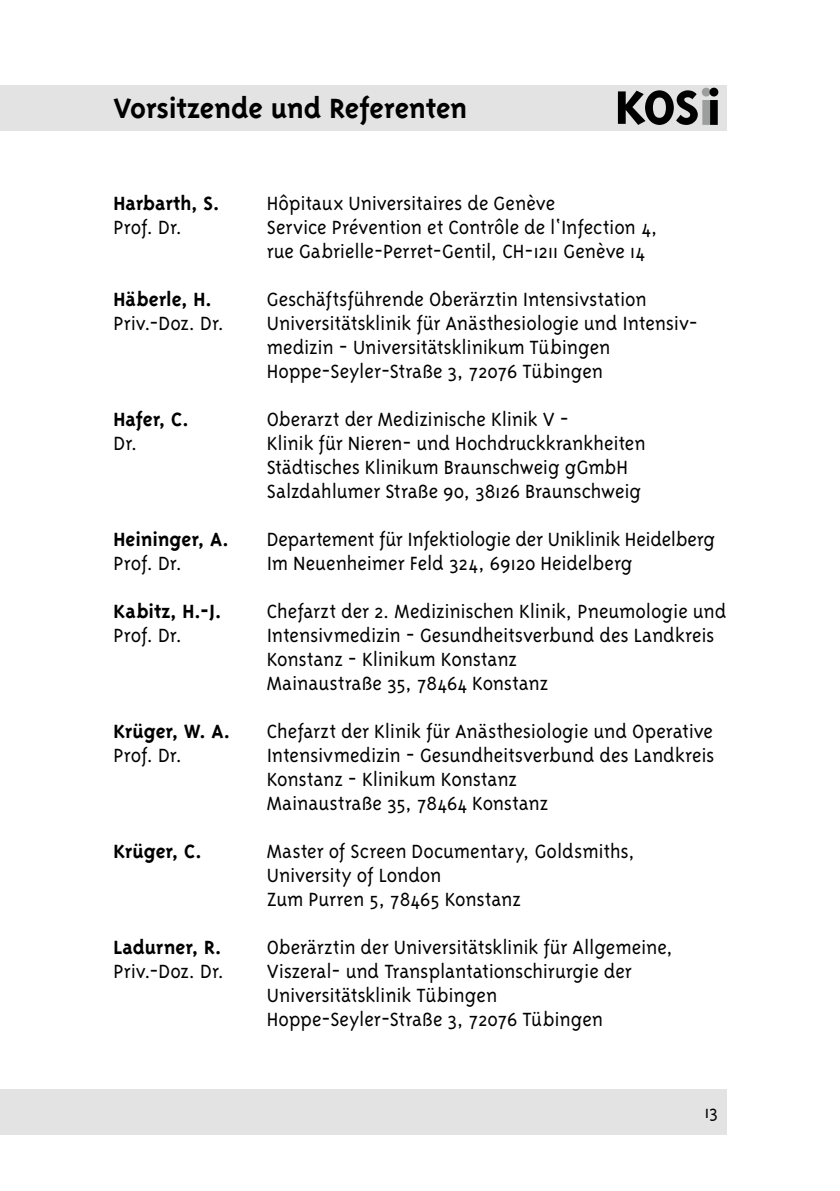
<style>
.page{position:relative;width:840px;height:1191px;background:#fff}
.page>*{position:absolute;margin:0;border:0;box-sizing:border-box;transform-origin:0 0}
.t1{font:800 54px "Triplex";letter-spacing:-.015em;color:#000}
.t2{font:700 32px "Triplex";letter-spacing:-.005em;color:#000}
.t3{font:300 22px/24px "Triplex";letter-spacing:-.005em;color:#000}
.t4{font:700 22px "Triplex";color:#000}
.t5{font:300 20px "Triplex";color:#000}
.s1{color:#9c9d9d}
</style>
<div class="page">
<div style="left:0;top:1089px;width:726px;height:45px;background:#e3e3e3"></div>
<div style="left:0;top:85px;width:726px;height:45px;background:#e3e3e3"></div>
<h2 class="t2" style="left:113px;top:90px;width:355px">Vorsitzende und Referenten</h2>
<h1 class="t1" style="left:614px;top:76px;width:108px">KOS<span class="s1">i</span>i</h1>
<p class="t4" style="left:113px;top:190px;width:108px">Harbarth, S.</p>
<p class="t3" style="left:266px;top:191px;width:290px">Hôpitaux Universitaires de Genève</p>
<p class="t3" style="left:113px;top:215px;width:66px">Prof. Dr.</p>
<p class="t3" style="left:266px;top:215px;width:392px">Service Prévention et Contrôle de l‘Infection 4, rue Gabrielle-Perret-Gentil, CH-1211 Genève 14</p>
<p class="t4" style="left:113px;top:286px;width:100px">Häberle, H.</p>
<p class="t3" style="left:266px;top:287px;width:381px">Geschäftsführende Oberärztin Intensivstation</p>
<p class="t3" style="left:113px;top:311px;width:108px">Priv.-Doz. Dr.</p>
<p class="t3" style="left:266px;top:311px;width:432px">Universitätsklinik für Anästhesiologie und Intensiv&shy;medizin - Universitätsklinikum Tübingen<br>Hoppe-Seyler-Straße 3, 72076 Tübingen</p>
<p class="t4" style="left:113px;top:406px;width:77px">Hafer, C.</p>
<p class="t3" style="left:266px;top:407px;width:304px">Oberarzt der Medizinische Klinik V -</p>
<p class="t3" style="left:113px;top:431px;width:22px">Dr.</p>
<p class="t3" style="left:266px;top:431px;width:380px">Klinik für Nieren- und Hochdruckkrankheiten<br>Städtisches Klinikum Braunschweig gGmbH<br>Salzdahlumer Straße 90, 38126 Braunschweig</p>
<p class="t4" style="left:113px;top:526px;width:117px">Heininger, A.</p>
<p class="t3" style="left:266px;top:527px;width:450px">Departement für Infektiologie der Uniklinik Heidelberg</p>
<p class="t3" style="left:113px;top:551px;width:66px">Prof. Dr.</p>
<p class="t3" style="left:266px;top:551px;width:367px">Im Neuenheimer Feld 324, 69120 Heidelberg</p>
<p class="t4" style="left:113px;top:599px;width:110px">Kabitz, H.-J.</p>
<p class="t3" style="left:266px;top:599px;width:461px">Chefarzt der 2. Medizinischen Klinik, Pneumologie und</p>
<p class="t3" style="left:113px;top:623px;width:66px">Prof. Dr.</p>
<p class="t3" style="left:266px;top:623px;width:449px">Intensivmedizin - Gesundheitsverbund des Landkreis<br>Konstanz - Klinikum Konstanz<br>Mainaustraße 35, 78464 Konstanz</p>
<p class="t4" style="left:113px;top:719px;width:118px">Krüger, W. A.</p>
<p class="t3" style="left:266px;top:719px;width:447px">Chefarzt der Klinik für Anästhesiologie und Operative</p>
<p class="t3" style="left:113px;top:743px;width:66px">Prof. Dr.</p>
<p class="t3" style="left:266px;top:743px;width:449px">Intensivmedizin - Gesundheitsverbund des Landkreis<br>Konstanz - Klinikum Konstanz<br>Mainaustraße 35, 78464 Konstanz</p>
<p class="t4" style="left:113px;top:839px;width:90px">Krüger, C.</p>
<p class="t3" style="left:266px;top:839px;width:369px">Master of Screen Documentary, Goldsmiths,<br>University of London<br>Zum Purren 5, 78465 Konstanz</p>
<p class="t4" style="left:113px;top:935px;width:110px">Ladurner, R.</p>
<p class="t3" style="left:266px;top:935px;width:407px">Oberärztin der Universitätsklinik für Allgemeine,</p>
<p class="t3" style="left:113px;top:959px;width:108px">Priv.-Doz. Dr.</p>
<p class="t3" style="left:266px;top:959px;width:366px">Viszeral- und Transplantationschirurgie der<br>Universitätsklinik Tübingen<br>Hoppe-Seyler-Straße 3, 72076 Tübingen</p>
<p class="t5" style="left:704px;top:1101px;width:15px">13</p>
</div>
